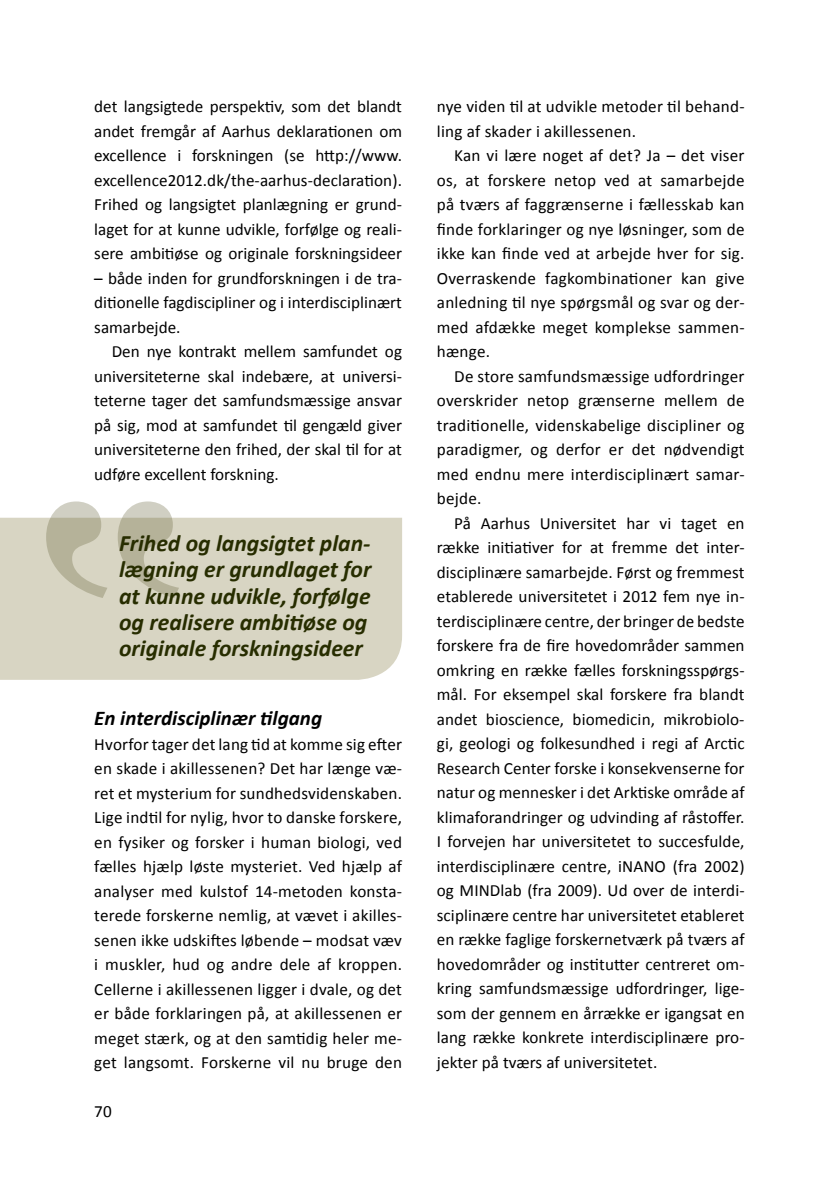
<style>
.page{position:relative;width:839px;height:1186px;background:#fff}
.page>*{position:absolute;margin:0;border:0;box-sizing:border-box;transform-origin:0 0}
.t1{font:italic 700 23.62px/26.2px "Calibri";color:#272d00}
.t2{font:italic 700 21px "Calibri";color:#000}
.t3{font:17.15px/24.5px "Calibri";letter-spacing:.005em;color:#000;text-align:justify}
</style>
<div class="page">
<div style="left:0;top:518px;width:402px;height:162px;background:#d8d5c3"></div>
<div style="left:46px;top:517px;width:133px;height:81px;background:#d8d5c3"></div>
<p class="t3" style="left:94px;top:93px;width:309px">det langsigtede perspektiv, som det blandt andet fremgår af Aarhus deklarationen om excellence i forskningen (se http://www. excellence2012.dk/the-aarhus-declaration).<br>Frihed og langsigtet planlægning er grund&shy;laget for at kunne udvikle, forfølge og reali&shy;sere ambitiøse og originale forskningsideer</p>
<p class="t3" style="left:94px;top:265px;width:309px">– både inden for grundforskningen i de tra&shy;ditionelle fagdiscipliner og i interdisciplinært samarbejde.</p>
<p class="t3" style="left:94px;top:338px;width:309px;text-indent:17px">Den nye kontrakt mellem samfundet og universiteterne skal indebære, at universi&shy;teterne tager det samfundsmæssige ansvar på sig, mod at samfundet til gengæld giver universiteterne den frihed, der skal til for at udføre excellent forskning.</p>
<h1 class="t1" style="left:119px;top:529px;width:254px">Frihed og langsigtet plan&shy;lægning er grundlaget for at kunne udvikle, forfølge og realisere ambitiøse og originale forskningsideer</h1>
<p class="t2" style="left:94px;top:705px;width:229px">En interdisciplinær tilgang</p>
<p class="t3" style="left:94px;top:731px;width:309px">Hvorfor tager det lang tid at komme sig efter en skade i akillessenen? Det har længe væ&shy;ret et mysterium for sundhedsvidenskaben.<br>Lige indtil for nylig, hvor to danske forskere, en fysiker og forsker i human biologi, ved fælles hjælp løste mysteriet. Ved hjælp af analyser med kulstof 14-metoden konsta&shy;terede forskerne nemlig, at vævet i akilles&shy;senen ikke udskiftes løbende – modsat væv i muskler, hud og andre dele af kroppen.<br>Cellerne i akillessenen ligger i dvale, og det er både forklaringen på, at akillessenen er meget stærk, og at den samtidig heler me&shy;get langsomt. Forskerne vil nu bruge den</p>
<p class="t3" style="left:94px;top:1097px;width:19px">70</p>
<p class="t3" style="left:437px;top:93px;width:309px">nye viden til at udvikle metoder til behand&shy;ling af skader i akillessenen.</p>
<p class="t3" style="left:437px;top:142px;width:309px;text-indent:17px">Kan vi lære noget af det? Ja – det viser os, at forskere netop ved at samarbejde på tværs af faggrænserne i fællesskab kan finde forklaringer og nye løsninger, som de ikke kan finde ved at arbejde hver for sig.<br>Overraskende fagkombinationer kan give anledning til nye spørgsmål og svar og der&shy;med afdække meget komplekse sammen&shy;hænge.</p>
<p class="t3" style="left:437px;top:363px;width:309px;text-indent:17px">De store samfundsmæssige udfordringer overskrider netop grænserne mellem de traditionelle, videnskabelige discipliner og paradigmer, og derfor er det nødvendigt med endnu mere interdisciplinært samar&shy;bejde.</p>
<p class="t3" style="left:437px;top:510px;width:309px;text-indent:17px">På Aarhus Universitet har vi taget en række initiativer for at fremme det inter&shy;disciplinære samarbejde. Først og fremmest etablerede universitetet i 2012 fem nye in&shy;terdisciplinære centre, der bringer de bedste forskere fra de fire hovedområder sammen omkring en række fælles forskningsspørgs&shy;mål. For eksempel skal forskere fra blandt andet bioscience, biomedicin, mikrobiolo&shy;gi, geologi og folkesundhed i regi af Arctic Research Center forske i konsekvenserne for natur og mennesker i det Arktiske område af klimaforandringer og udvinding af råstoffer.<br>I forvejen har universitetet to succesfulde, interdisciplinære centre, iNANO (fra 2002) og MINDlab (fra 2009). Ud over de interdi&shy;sciplinære centre har universitetet etableret en række faglige forskernetværk på tværs af hovedområder og institutter centreret om&shy;kring samfundsmæssige udfordringer, lige&shy;som der gennem en årrække er igangsat en lang række konkrete interdisciplinære pro&shy;jekter på tværs af universitetet.</p>
</div>
